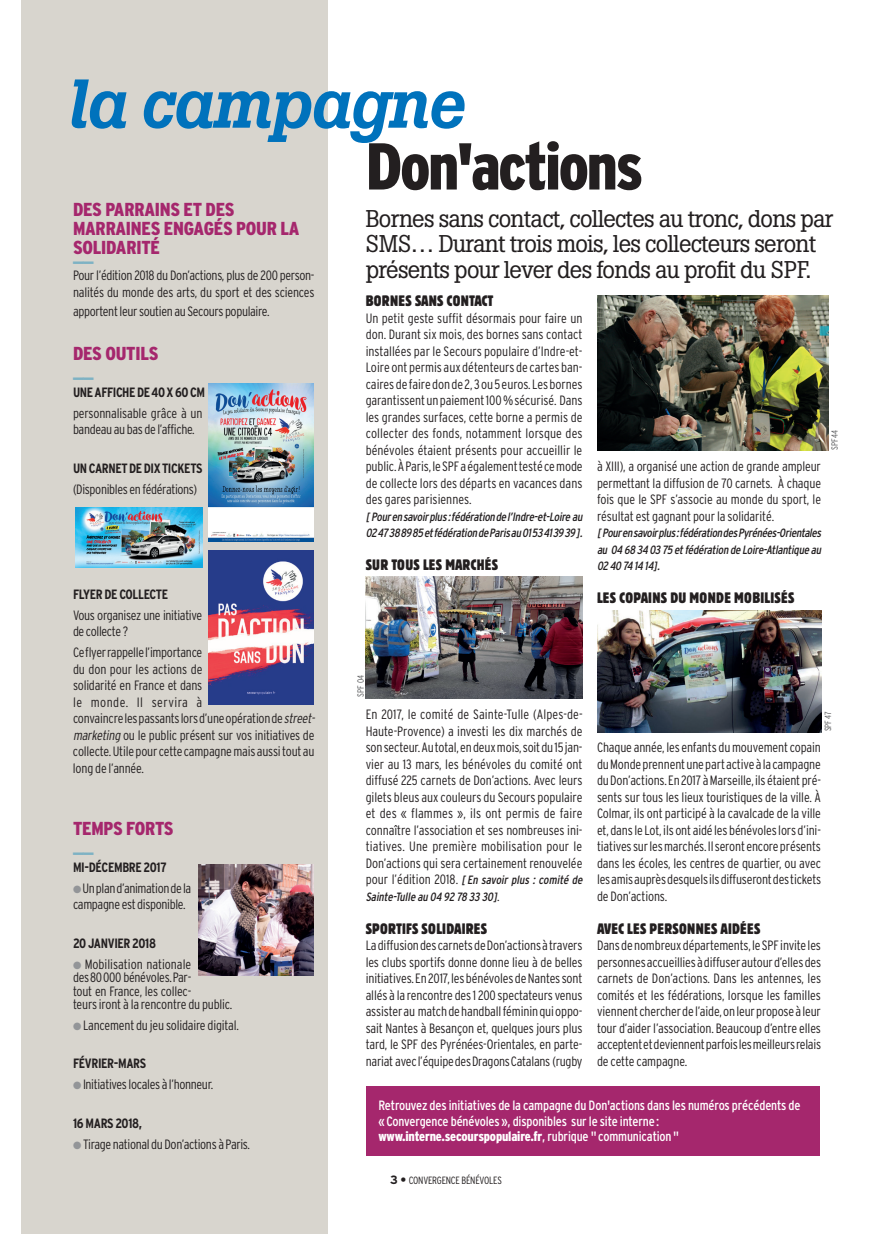
<style>
.page{position:relative;width:893px;height:1234px;background:#fff}
.page>*{position:absolute;margin:0;border:0;box-sizing:border-box;transform-origin:0 0}
.t1{font:italic 500 68.25px "Boton";letter-spacing:-.025em;color:#0072bc}
.t2{font:900 condensed 66px "Interstate";letter-spacing:-.035em;color:#231f20}
.t3{font:24px/25.5px "Boton";letter-spacing:-.03em;color:#231f20}
.t4{font:700 21px "Interstate";color:#7eb2c4}
.t5{font:900 condensed 18.75px/18.8px "Interstate";letter-spacing:-.015em;color:#a5276d}
.t6{font:condensed 15px "Block BE";letter-spacing:.02em;color:#231f20}
.t7{font:300 condensed 13.5px/16.5px "Interstate";letter-spacing:-.015em;color:#231f20}
.t8{font:condensed 13.5px/15.9px "Interstate";letter-spacing:-.01em;color:#fff}
.t9{font:700 condensed 13.5px "Interstate";letter-spacing:-.025em;color:#231f20}
.t10{font:italic condensed 12px/16.5px "Interstate";color:#231f20}
.t11{font:300 condensed 10.5px "Interstate";letter-spacing:-.02em;color:#231f20}
.t12{font:300 condensed 9px "Interstate";letter-spacing:-.02em;color:#57585a}
.s1{font-style:italic}
.s2{font-weight:300;font-style:normal;font-size:13.5px}
.s3{color:#939598}
.s4{font-weight:900}
.s5{font-weight:700;font-stretch:normal;font-size:12px}
</style>
<div class="page">
<div style="left:21px;top:0;width:306px;height:1233px;background:#d8d5ce"></div>
<div style="left:366px;top:1085px;width:453px;height:70px;background:#a5276d"></div>
<img style="left:597px;top:296px;width:231px;height:154px">
<img style="left:597px;top:610px;width:224px;height:122px">
<img style="left:208px;top:383px;width:106px;height:158px">
<img style="left:199px;top:864px;width:115px;height:111px">
<img style="left:366px;top:576px;width:217px;height:122px">
<img style="left:76px;top:507px;width:126px;height:60px">
<img style="left:208px;top:550px;width:106px;height:154px">
<h1 class="t1" style="left:66px;top:64px;width:400px">la campagne</h1>
<h2 class="t2" style="left:366px;top:130px;width:279px">Don'actions</h2>
<h3 class="t3" style="left:366px;top:206px;width:469px">Bornes sans contact, collectes au tronc, dons par<br>SMS… Durant trois mois, les collecteurs seront présents pour lever des fonds au profit du SPF.</h3>
<h3 class="t5" style="left:73px;top:200px;width:228px">DES PARRAINS ET DES<br>MARRAINES ENGAGÉS POUR LA<br>SOLIDARITÉ</h3>
<h3 class="t4" style="left:73px;top:240px;width:22px">__</h3>
<p class="t7" style="left:73px;top:267px;width:243px">Pour l’édition 2018 du Don’actions, plus de 200 person&shy;nalités du monde des arts, du sport et des sciences</p>
<p class="t7" style="left:73px;top:302px;width:198px">apportent leur soutien au Secours populaire.</p>
<h3 class="t5" style="left:73px;top:344px;width:87px">DES OUTILS</h3>
<h3 class="t4" style="left:73px;top:357px;width:22px">__</h3>
<p class="t9" style="left:73px;top:385px;width:134px">UNE AFFICHE DE 40 X 60 CM</p>
<p class="t7" style="left:73px;top:404px;width:131px">personnalisable grâce à un bandeau au bas de l’affiche.</p>
<p class="t9" style="left:73px;top:460px;width:131px">UN CARNET DE DIX TICKETS</p>
<p class="t7" style="left:73px;top:480px;width:126px">(Disponibles en fédérations)</p>
<p class="t6" style="left:366px;top:292px;width:129px">BORNES SANS CONTACT</p>
<p class="t7" style="left:366px;top:309px;width:218px;text-align:justify">Un petit geste suffit désormais pour faire un don. Durant six mois, des bornes sans contact installées par le Secours populaire d’Indre-et-Loire ont permis aux détenteurs de cartes ban&shy;caires de faire don de 2, 3 ou 5euros. Les bornes garantissent un paiement 100% sécurisé. Dans les grandes surfaces, cette borne a permis de collecter des fonds, notamment lorsque des bénévoles étaient présents pour accueillir le public. À Paris, le SPF a également testé ce mode de collecte lors des départs en vacances dans des gares parisiennes.</p>
<p class="t10" style="left:366px;top:508px;width:221px">[Pourensavoirplus:fédérationdel’Indre-et-Loire au<br>0247388985etfédérationdeParisau0153413939].</p>
<p class="t6" style="left:366px;top:556px;width:134px">SUR TOUS LES MARCHÉS</p>
<p class="t12" style="left:830px;top:450px;width:22px;rotate:-90deg">SPF 44</p>
<p class="t7" style="left:597px;top:458px;width:226px;text-align:justify">à XIII), a organisé une action de grande ampleur permettant la diffusion de 70 carnets. À chaque fois que le SPF s’associe au monde du sport, le résultat est gagnant pour la solidarité.</p>
<p class="t10" style="left:597px;top:524px;width:228px;text-align:justify">[Pourensavoirplus:fédérationdesPyrénées-Orientales au 04 68 34 03 75 et fédération de Loire-Atlantique au 02 40 74 14 14].</p>
<p class="t6" style="left:597px;top:589px;width:199px">LES COPAINS DU MONDE MOBILISÉS</p>
<p class="t9" style="left:73px;top:586px;width:97px">FLYER DE COLLECTE</p>
<p class="t7" style="left:73px;top:606px;width:131px">Vous organisez une initiative de collecte ?</p>
<p class="t7" style="left:73px;top:643px;width:246px">Ce flyer rappelle l’importance<br>du don pour les actions de<br>solidarité en France et dans<br>le monde. Il servira à<br>convaincre les passants lors d’une opération de <span class="s1">street&shy;marketing</span> ou le public présent sur vos initiatives de collecte. Utile pour cette campagne mais aussi tout au long de l’année.</p>
<p class="t12" style="left:356px;top:696px;width:23px;rotate:-90deg">SPF 04</p>
<p class="t7" style="left:366px;top:705px;width:218px;text-align:justify">En 2017, le comité de Sainte-Tulle (Alpes-de-Haute-Provence) a investi les dix marchés de son secteur. Au total, en deux mois, soit du 15jan&shy;vier au 13 mars, les bénévoles du comité ont diffusé 225 carnets de Don’actions. Avec leurs gilets bleus aux couleurs du Secours populaire et des « flammes », ils ont permis de faire connaître l’association et ses nombreuses ini&shy;tiatives. Une première mobilisation pour le Don’actions qui sera certainement renouvelée</p>
<p class="t10" style="left:366px;top:871px;width:221px"><span class="s2">pour l’édition 2018.</span> [Ensavoirplus:comitéde<br>Sainte-Tulle au 04 92 78 33 30]<span class="s2">.</span></p>
<p class="t6" style="left:366px;top:919px;width:123px">SPORTIFS SOLIDAIRES</p>
<p class="t7" style="left:366px;top:936px;width:218px;text-align:justify">La diffusion des carnets de Don’actions à travers les clubs sportifs donne donne lieu à de belles initiatives. En 2017, les bénévoles de Nantes sont allés à la rencontre des 1 200 spectateurs venus assister au match de handball féminin qui oppo&shy;sait Nantes à Besançon et, quelques jours plus tard, le SPF des Pyrénées-Orientales, en parte&shy;nariat avec l’équipe des Dragons Catalans (rugby</p>
<p class="t12" style="left:823px;top:731px;width:21px;rotate:-90deg">SPF 47</p>
<p class="t7" style="left:597px;top:738px;width:226px;text-align:justify">Chaque année, les enfants du mouvement copain du Monde prennent une part active à la campagne du Don’actions. En 2017 à Marseille, ils étaient pré&shy;sents sur tous les lieux touristiques de la ville. À Colmar, ils ont participé à la cavalcade de la ville et, dans le Lot, ils ont aidé les bénévoles lors d’ini&shy;tiatives sur les marchés. Il seront encore présents dans les écoles, les centres de quartier, ou avec les amis auprès desquels ils diffuseront des tickets de Don’actions.</p>
<p class="t6" style="left:597px;top:919px;width:165px">AVEC LES PERSONNES AIDÉES</p>
<p class="t7" style="left:597px;top:936px;width:226px;text-align:justify">Dans de nombreux départements, le SPF invite les personnes accueillies à diffuser autour d’elles des carnets de Don’actions. Dans les antennes, les comités et les fédérations, lorsque les familles viennent chercher de l’aide, on leur propose à leur tour d’aider l’association. Beaucoup d’entre elles acceptent et deviennent parfois les meilleurs relais de cette campagne.</p>
<h3 class="t5" style="left:73px;top:818px;width:102px">TEMPS FORTS</h3>
<h3 class="t4" style="left:73px;top:832px;width:22px">__</h3>
<p class="t9" style="left:73px;top:859px;width:95px">MI-DÉCEMBRE 2017</p>
<p class="t7" style="left:73px;top:879px;width:120px"><span class="s3">●</span> Un plan d’animation de la campagne est disponible.</p>
<p class="t9" style="left:73px;top:935px;width:85px">20 JANVIER 2018</p>
<p class="t7" style="left:73px;top:956px;width:161px;line-height:13.5px"><span class="s3">●</span> Mobilisation nationale<br>des 80000 bénévoles. Par-<br>tout en France, les collec-<br>teurs iront à la rencontre du public.</p>
<p class="t7" style="left:73px;top:1016px;width:167px"><span class="s3">●</span> Lancement du jeu solidaire digital.</p>
<p class="t9" style="left:73px;top:1055px;width:75px">FÉVRIER-MARS</p>
<p class="t7" style="left:73px;top:1075px;width:142px"><span class="s3">●</span> Initiatives locales à l’honneur.</p>
<p class="t9" style="left:73px;top:1115px;width:71px">16 MARS 2018,</p>
<p class="t7" style="left:73px;top:1135px;width:178px"><span class="s3">●</span> Tirage national du Don’actions à Paris.</p>
<p class="t8" style="left:378px;top:1096px;width:424px">Retrouvez des initiatives de la campagne du Don'actions dans les numéros précédents de « Convergence bénévoles », disponibles sur le site interne : <span class="s4">www.interne.secourspopulaire.fr</span>, rubrique " communication "</p>
<p class="t11" style="left:390px;top:1174px;width:113px"><span class="s5">3 •</span> CONVERGENCE BÉNÉVOLES</p>
</div>
